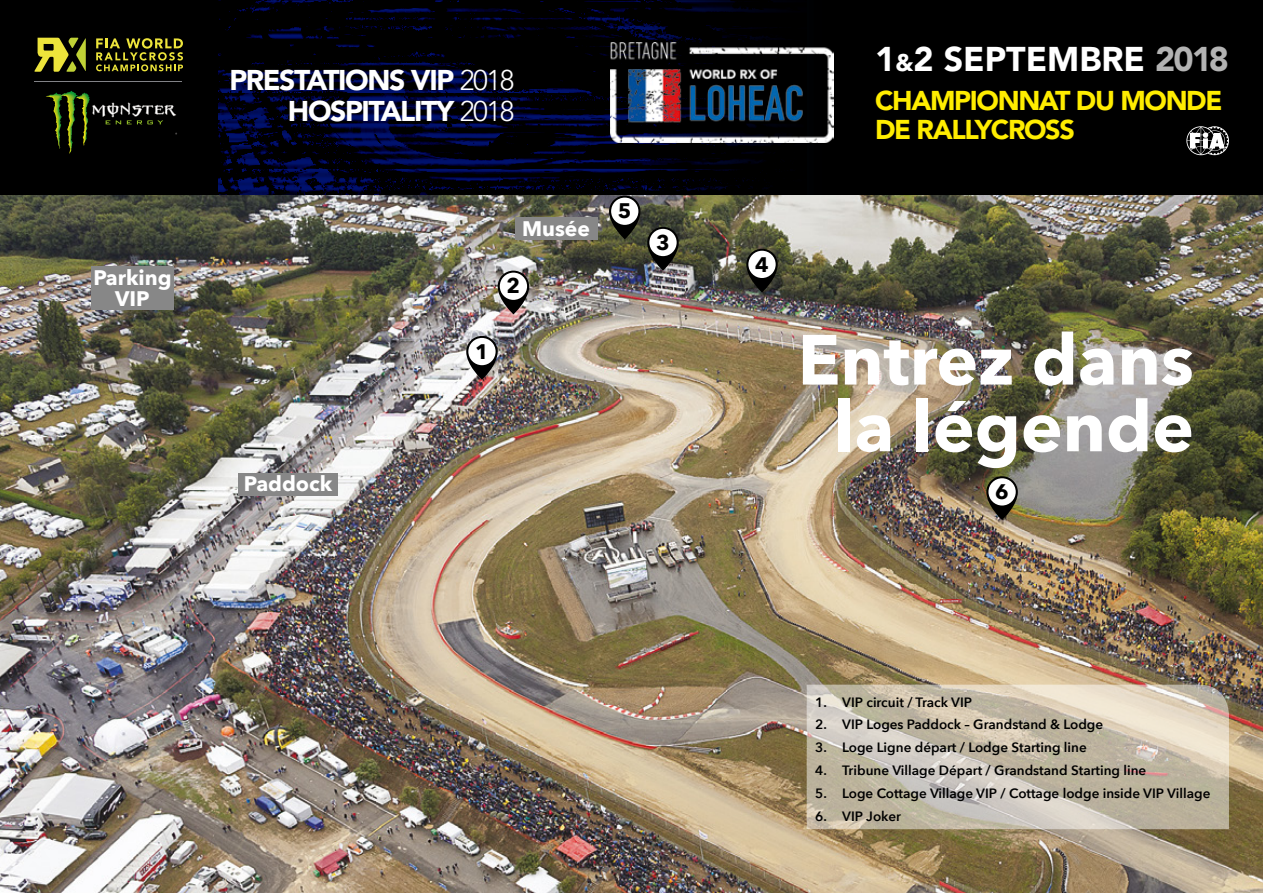
<style>
.page{position:relative;width:1263px;height:893px;background:#fff}
.page>*{position:absolute;margin:0;border:0;box-sizing:border-box;transform-origin:0 0}
.t1{font:700 70.2px/66.8px "Avenir Next";color:#fff;text-align:center}
.t2{font:900 34.05px "Avenir LT Std";color:#fff}
.t3{font:900 28.35px/30.3px "Avenir LT Std";letter-spacing:-.05em;color:#fff;text-align:right}
.t4{font:900 27px/29.8px "Avenir LT Std";letter-spacing:-.05em;color:#ffed00}
.t5{font:700 21px/21px "Avenir Next";color:#fff;text-align:center}
.t6{font:700 21px "Avenir Next";color:#000}
.t7{font:600 13.5px "Avenir Next";color:#000}
.s1{font-weight:300}
.s2{font-size:23.85px}
.s3{color:#b3b3b3}
</style>
<div class="page">
<div style="left:0;top:0;width:1263px;height:196px;background:#000"></div>
<img style="left:218px;top:0;width:588px;height:196px">
<svg style="left:96px;top:38px;width:87px;height:33px"></svg>
<hr style="left:34px;top:81px;width:148px;height:1px;background:#818286">
<svg style="left:34px;top:38px;width:52px;height:34px"></svg>
<svg style="left:92px;top:102px;width:84px;height:22px"></svg>
<img style="left:46px;top:91px;width:25px;height:58px">
<svg style="left:1186px;top:126px;width:43px;height:29px"></svg>
<img style="left:610px;top:43px;width:224px;height:99px">
<img style="left:0;top:196px;width:1263px;height:697px">
<svg style="left:807px;top:685px;width:422px;height:144px;background:#cac1b0"></svg>
<svg style="left:466px;top:336px;width:32px;height:44px"></svg>
<div style="left:468px;top:338px;width:28px;height:27px;background:#fff;border-radius:50%"></div>
<svg style="left:498px;top:271px;width:31px;height:43px"></svg>
<div style="left:500px;top:273px;width:27px;height:27px;background:#fff;border-radius:50%"></div>
<svg style="left:647px;top:227px;width:32px;height:44px"></svg>
<div style="left:649px;top:229px;width:28px;height:27px;background:#fff;border-radius:50%"></div>
<svg style="left:986px;top:476px;width:32px;height:44px"></svg>
<div style="left:988px;top:478px;width:28px;height:27px;background:#fff;border-radius:50%"></div>
<svg style="left:609px;top:196px;width:31px;height:43px"></svg>
<div style="left:611px;top:198px;width:27px;height:27px;background:#fff;border-radius:50%"></div>
<svg style="left:746px;top:249px;width:32px;height:43px"></svg>
<div style="left:748px;top:251px;width:28px;height:27px;background:#fff;border-radius:50%"></div>
<div style="left:91px;top:266px;width:83px;height:44px;background:#878787"></div>
<div style="left:514px;top:217px;width:83px;height:23px;background:#878787"></div>
<div style="left:238px;top:473px;width:100px;height:22px;background:#878787"></div>
<h3 class="t5" style="left:93px;top:266px;width:80px">Parking<br>VIP</h3>
<h3 class="t3" style="left:229px;top:65px;width:287px">PRESTATIONS VIP <span class="s1">2018<br></span>HOSPITALITY <span class="s1">2018</span></h3>
<h3 class="t6" style="left:475px;top:333px;width:15px">1</h3>
<h3 class="t5" style="left:522px;top:218px;width:69px">Musée</h3>
<h3 class="t6" style="left:507px;top:268px;width:15px">2</h3>
<h3 class="t6" style="left:618px;top:193px;width:15px">5</h3>
<h3 class="t6" style="left:656px;top:224px;width:15px">3</h3>
<h3 class="t5" style="left:244px;top:473px;width:90px">Paddock</h3>
<h2 class="t2" style="left:875px;top:39px;width:355px">1<span class="s2">&amp;</span>2 SEPTEMBRE <span class="s3">2018</span></h2>
<h3 class="t4" style="left:875px;top:85px;width:349px">CHAMPIONNAT DU MONDE<br>DE RALLYCROSS</h3>
<h3 class="t6" style="left:755px;top:246px;width:15px">4</h3>
<h1 class="t1" style="left:798px;top:326px;width:398px">Entrez dans la légende</h1>
<h3 class="t6" style="left:995px;top:473px;width:15px">6</h3>
<p class="t7" style="left:815px;top:690px;width:158px">1. VIP circuit / Track VIP</p>
<p class="t7" style="left:815px;top:713px;width:290px">2. VIP Loges Paddock – Grandstand &amp; Lodge</p>
<p class="t7" style="left:815px;top:736px;width:273px">3. Loge Ligne départ / Lodge Starting line</p>
<p class="t7" style="left:815px;top:759px;width:333px">4. Tribune Village Départ / Grandstand Starting line</p>
<p class="t7" style="left:815px;top:782px;width:397px">5. Loge Cottage Village VIP / Cottage lodge inside VIP Village</p>
<p class="t7" style="left:815px;top:804px;width:87px">6. VIP Joker</p>
</div>
